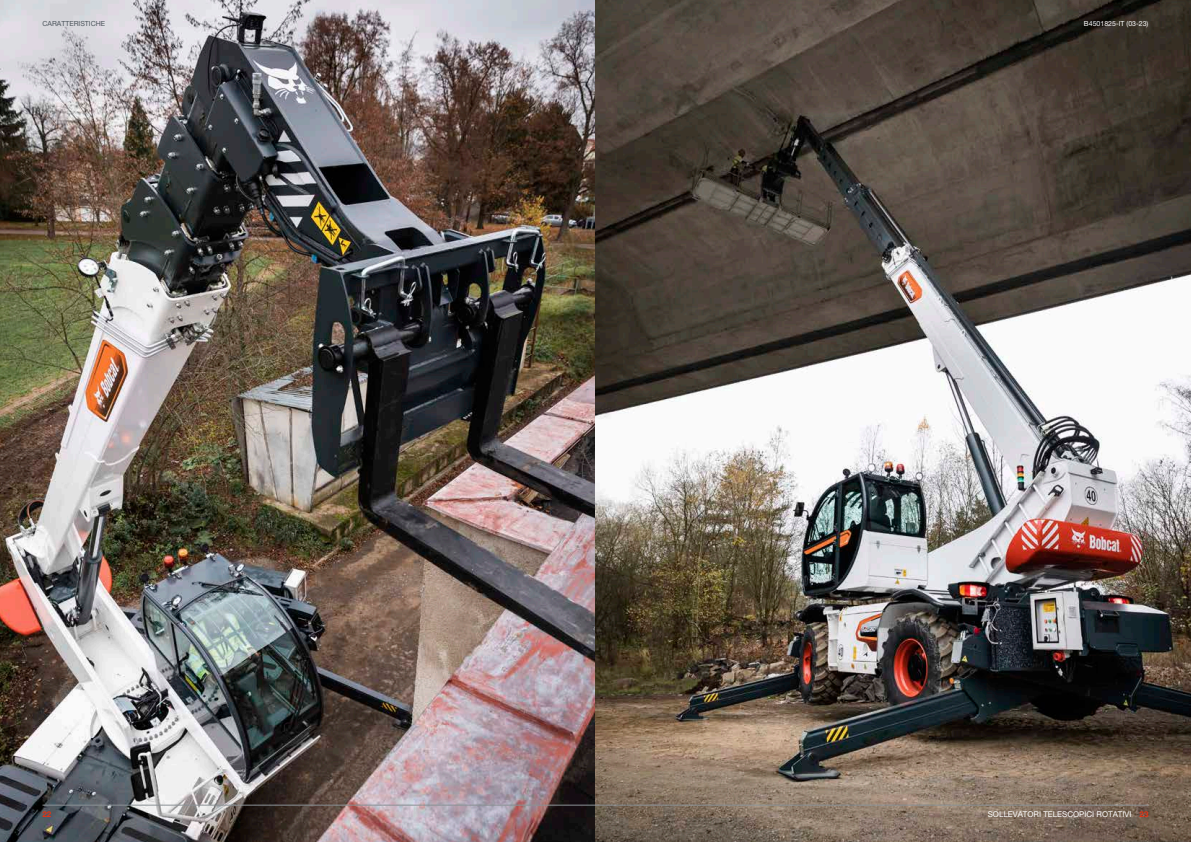
<style>
.page{position:relative;width:1191px;height:842px;background:#fff}
.page>*{position:absolute;margin:0;border:0;box-sizing:border-box;transform-origin:0 0}
.t1{font:8px "Helvetica Neue LT Pro";color:#fff}
.t2{font:700 8px "Helvetica Neue LT Pro";color:#e43312}
.t3{font:7px "Helvetica Neue LT Pro";color:#fff}
.t4{font:7px "Helvetica Neue LT Pro";color:#4c555c}
.s1{font-weight:700;color:#e43312}
</style>
<div class="page">
<img style="left:0;top:0;width:1191px;height:842px">
<hr style="left:43px;top:805px;width:1105px;height:1px;background:#8b9296">
<p class="t4" style="left:43px;top:19px;width:64px">CARATTERISTICHE</p>
<p class="t2" style="left:43px;top:809px;width:10px">22</p>
<p class="t3" style="left:1084px;top:19px;width:66px">B4501825-IT (03-23)</p>
<p class="t1" style="left:987px;top:810px;width:162px">SOLLEVATORI TELESCOPICI ROTATIVI <span class="s1">23</span></p>
</div>
